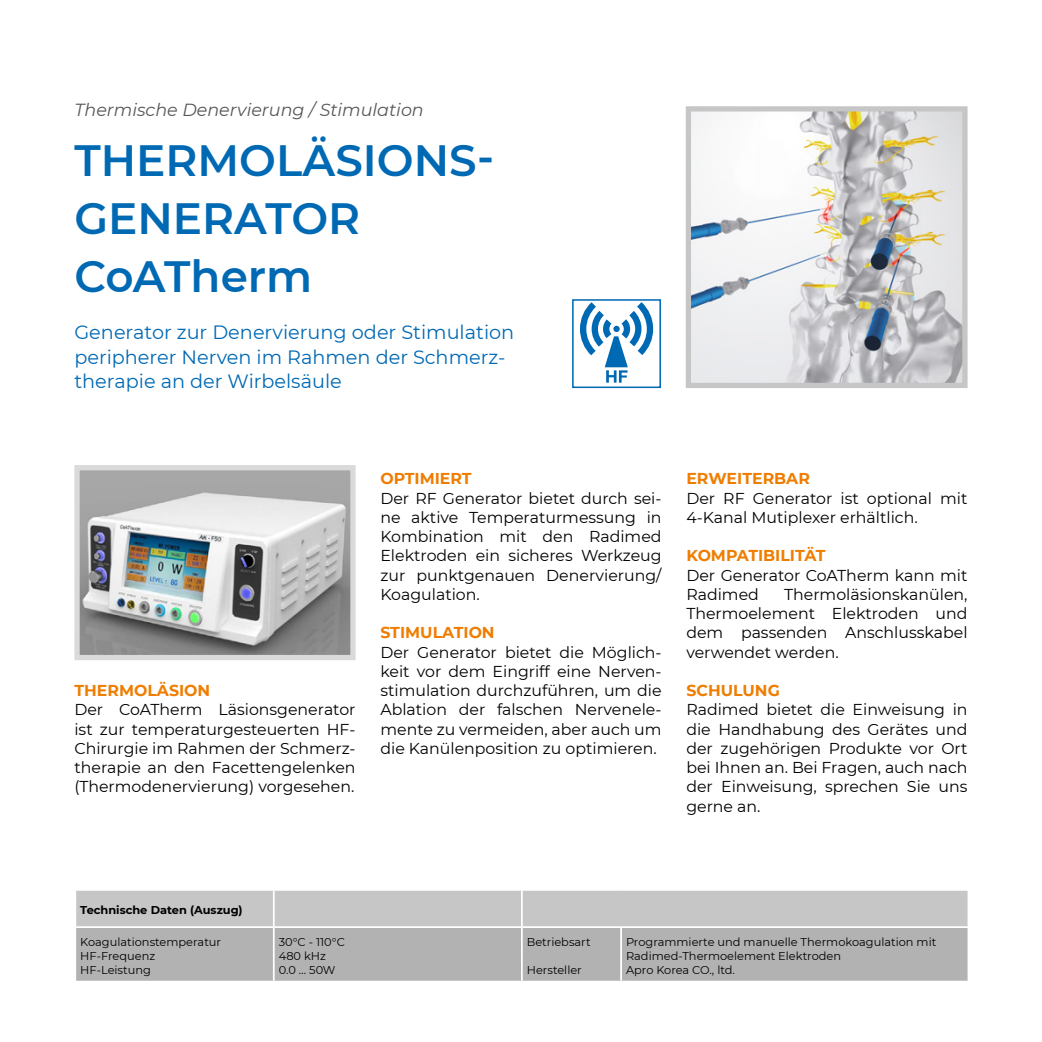
<style>
.page{position:relative;width:1042px;height:1042px;background:#fff}
.page>*{position:absolute;margin:0;border:0;box-sizing:border-box;transform-origin:0 0}
.t1{font:600 43.75px/57.8px "Montserrat";color:#0069b4}
.t2{font:19.25px/24.5px "Montserrat";color:#0069b4}
.t3{font:italic 17.5px "Montserrat";color:#575756}
.t4{font:15.75px/19.2px "Montserrat";color:#000;text-align:justify}
.t5{font:700 15.75px "Montserrat";color:#ef7d00}
.t6{font:11.38px/14px "Montserrat";color:#000}
.t7{font:700 11.38px "Montserrat";color:#000}
</style>
<div class="page">
<svg style="left:685px;top:106px;width:283px;height:282px"></svg>
<svg style="left:74px;top:465px;width:282px;height:195px;background:#aeb0b0"></svg>
<div style="left:572px;top:299px;width:89px;height:89px;background:#fff;border:2px solid #0069b4"></div>
<svg style="left:577px;top:299px;width:79px;height:84px"></svg>
<div style="left:76px;top:891px;width:891px;height:35px;background:#c6c6c6"></div>
<div style="left:76px;top:928px;width:891px;height:52px;background:#b3b2b2"></div>
<hr style="left:521px;top:891px;width:2px;height:35px;background:#fff">
<hr style="left:273px;top:891px;width:2px;height:35px;background:#fff">
<hr style="left:273px;top:928px;width:2px;height:52px;background:#fff">
<hr style="left:521px;top:928px;width:2px;height:52px;background:#fff">
<hr style="left:620px;top:928px;width:2px;height:52px;background:#fff">
<p class="t3" style="left:74px;top:98px;width:351px">Thermische Denervierung / Stimulation</p>
<h1 class="t1" style="left:74px;top:130px;width:421px">THERMOLÄSIONS-<br>GENERATOR<br>CoATherm</h1>
<p class="t2" style="left:74px;top:319px;width:441px">Generator zur Denervierung oder Stimulation peripherer Nerven im Rahmen der Schmerz&shy;therapie an der Wirbelsäule</p>
<p class="t5" style="left:74px;top:679px;width:137px">THERMOLÄSION</p>
<p class="t4" style="left:74px;top:699px;width:283px">Der CoATherm Läsionsgenerator ist zur temperaturgesteuerten HF-Chirurgie im Rahmen der Schmerz&shy;therapie an den Facettengelenken (Thermodenervierung) vorgesehen.</p>
<p class="t5" style="left:380px;top:467px;width:93px">OPTIMIERT</p>
<p class="t4" style="left:380px;top:488px;width:283px">Der RF Generator bietet durch sei&shy;ne aktive Temperaturmessung in Kombination mit den Radimed Elektroden ein sicheres Werkzeug zur punktgenauen Denervierung/ Koagulation.</p>
<p class="t5" style="left:380px;top:621px;width:116px">STIMULATION</p>
<p class="t4" style="left:380px;top:642px;width:283px">Der Generator bietet die Möglich&shy;keit vor dem Eingriff eine Nerven&shy;stimulation durchzuführen, um die Ablation der falschen Nervenele&shy;mente zu vermeiden, aber auch um die Kanülenposition zu optimieren.</p>
<p class="t5" style="left:686px;top:467px;width:125px">ERWEITERBAR</p>
<p class="t4" style="left:686px;top:488px;width:283px">Der RF Generator ist optional mit<br>4-Kanal Mutiplexer erhältlich.</p>
<p class="t5" style="left:686px;top:544px;width:141px">KOMPATIBILITÄT</p>
<p class="t4" style="left:686px;top:565px;width:283px">Der Generator CoATherm kann mit<br>Radimed</p>
<p class="t4" style="left:686px;top:584px;width:283px;text-indent:98px">Thermoläsionskanülen, Thermoelement Elektroden und dem passenden Anschlusskabel verwendet werden.</p>
<p class="t5" style="left:686px;top:679px;width:95px">SCHULUNG</p>
<p class="t4" style="left:686px;top:699px;width:283px">Radimed bietet die Einweisung in die Handhabung des Gerätes und der zugehörigen Produkte vor Ort bei Ihnen an. Bei Fragen, auch nach der Einweisung, sprechen Sie uns gerne an.</p>
<p class="t7" style="left:80px;top:902px;width:164px">Technische Daten (Auszug)</p>
<p class="t6" style="left:80px;top:934px;width:142px">Koagulationstemperatur<br>HF-Frequenz<br>HF-Leistung</p>
<p class="t6" style="left:279px;top:934px;width:68px">30°C - 110°C<br>480 kHz<br>0.0 … 50W</p>
<p class="t6" style="left:527px;top:934px;width:65px">Betriebsart</p>
<p class="t6" style="left:527px;top:962px;width:57px">Hersteller</p>
<p class="t6" style="left:626px;top:934px;width:312px">Programmierte und manuelle Thermokoagulation mit<br>Radimed-Thermoelement Elektroden<br>Apro Korea CO., ltd.</p>
</div>
